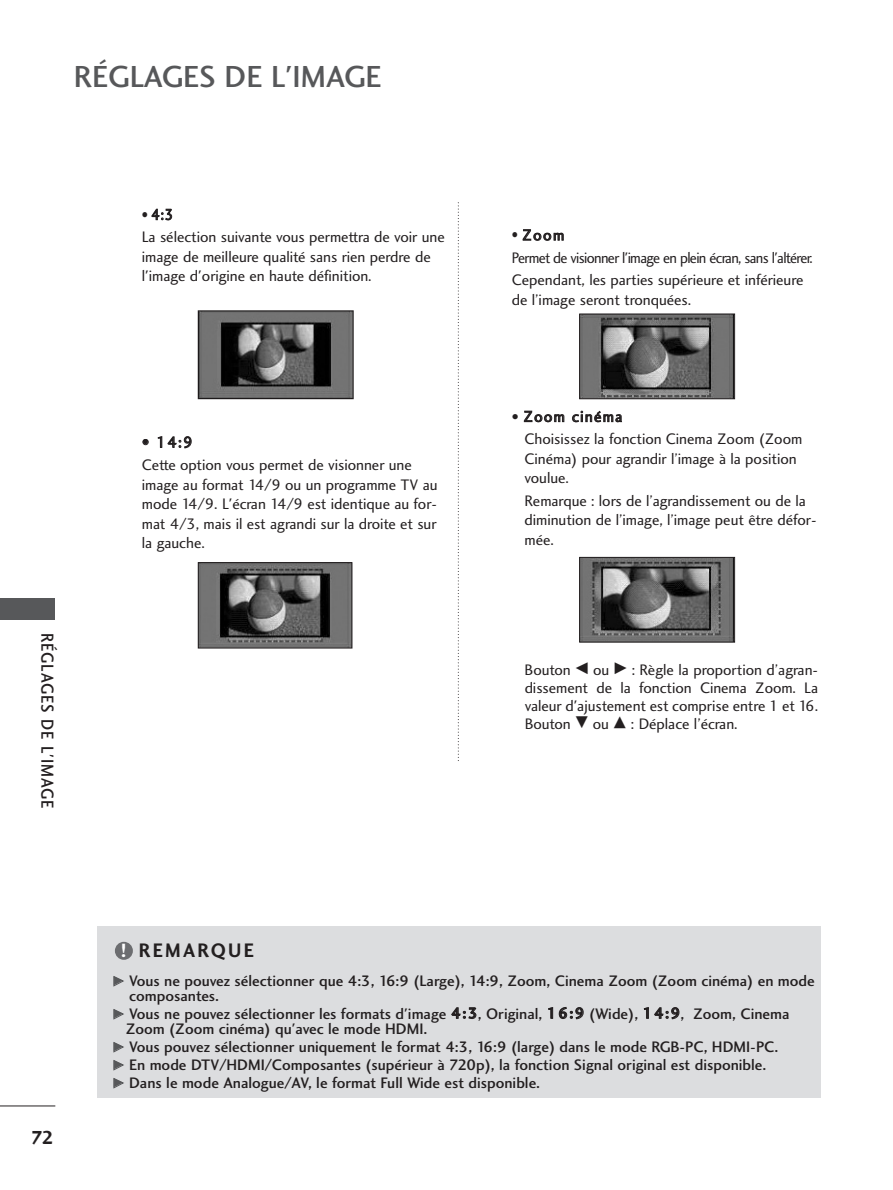
<style>
.page{position:relative;width:893px;height:1190px;background:#fff}
.page>*{position:absolute;margin:0;border:0;box-sizing:border-box;transform-origin:0 0}
.t1{font:31.5px "Charlotte Sans Medium Plain";color:#57585a}
.t2{font:20.25px "Charlotte Sans Bold Plain";letter-spacing:.12em;color:#231f20;scale:.95 1}
.t3{font:19.5px "Charlotte Sans Bold Plain";color:#231f20}
.t4{font:18px "Charlotte Sans Medium Plain";letter-spacing:.06em;color:#231f20;scale:.9 1}
.t5{font:15.75px/19.5px "Charlotte Sans Book Plain";letter-spacing:-.005em;color:#231f20}
.t6{font:15.75px/15px "Charlotte Sans Medium Plain";color:#231f20}
.t7{font:15.75px/22.6px "Charlotte Sans Book Plain";letter-spacing:-.03em;color:#231f20;scale:.9 1}
.t8{font:15.75px/22.6px "Charlotte Sans Book Plain";letter-spacing:-.005em;color:#231f20;scale:.9 1}
.s1{font-family:"FZDING33";font-size:13.5px}
.s2{font-size:19.95px;color:#fff}
.s3{font-family:"FZDING33";font-size:10.5px;color:#57585a}
</style>
<div class="page">
<hr style="left:0;top:1105px;width:55px;height:1px;background:#231f20">
<div style="left:0;top:598px;width:54px;height:21px;background:#57585a"></div>
<div style="left:98px;top:926px;width:723px;height:171px;background:#dcdddf"></div>
<div style="left:115px;top:941px;width:18px;height:18px;background:#6c6d70;border-radius:50%"></div>
<svg style="left:458px;top:202px;width:1px;height:556px"></svg>
<img style="left:200px;top:312px;width:151px;height:85px">
<div style="left:198px;top:310px;width:155px;height:89px;border:1px solid #231f20"></div>
<img style="left:200px;top:564px;width:150px;height:82px">
<div style="left:198px;top:562px;width:154px;height:86px;border:1px solid #231f20"></div>
<img style="left:581px;top:316px;width:152px;height:81px">
<div style="left:579px;top:314px;width:156px;height:85px;border:1px solid #231f20"></div>
<img style="left:581px;top:559px;width:152px;height:81px">
<div style="left:579px;top:557px;width:156px;height:85px;border:1px solid #231f20"></div>
<h1 class="t1" style="left:74px;top:64px;width:309px">RÉGLAGES DE L'IMAGE</h1>
<p class="t8" style="left:142px;top:205px;width:338px">• 4:3<br>La sélection suivante vous permettra de voir une</p>
<p class="t5" style="left:142px;top:248px;width:290px">image de meilleure qualité sans rien perdre de l'image d'origine en haute définition.</p>
<p class="t4" style="left:54px;top:632px;width:197px;rotate:90deg">RÉGLAGES DE L'IMAGE</p>
<p class="t5" style="left:142px;top:432px;width:271px;line-height:22.6px">• 14:9<br>Cette option vous permet de visionner une</p>
<p class="t5" style="left:142px;top:476px;width:297px;text-align:justify">image au format 14/9 ou un programme TV au mode 14/9. L'écran 14/9 est identique au for&shy;mat 4/3, mais il est agrandi sur la droite et sur la gauche.</p>
<p class="t7" style="left:512px;top:225px;width:336px">• Zoom<br>Permet de visionner l'image en plein écran, sans l'altérer.<br>Cependant, les parties supérieure et inférieure</p>
<p class="t5" style="left:512px;top:291px;width:181px">de l’image seront tronquées.</p>
<p class="t5" style="left:524px;top:406px;width:279px;line-height:22.8px;text-indent:-13px">• Zoom cinéma<br>Choisissez la fonction Cinema Zoom (Zoom</p>
<p class="t5" style="left:524px;top:450px;width:274px">Cinéma) pour agrandir l’image à la position voulue.</p>
<p class="t5" style="left:524px;top:492px;width:293px">Remarque : lors de l’agrandissement ou de la diminution de l’image, l’image peut être défor&shy;mée.</p>
<p class="t5" style="left:524px;top:662px;width:295px;line-height:18px;text-align:justify">Bouton <span class="s1">F</span> ou <span class="s1">G</span> : Règle la proportion d’agran&shy;dissement de la fonction Cinema Zoom. La valeur d'ajustement est comprise entre 1 et 16.<br>Bouton <span class="s1">E</span> ou <span class="s1">D</span> : Déplace l’écran.</p>
<p class="t3" style="left:31px;top:1129px;width:25px">72</p>
<p class="t2" style="left:120px;top:942px;width:142px"><span class="s2">!</span> REMARQUE</p>
<p class="t6" style="left:129px;top:974px;width:687px;text-indent:-16px"><span class="s3">G</span> Vous ne pouvez sélectionner que 4:3, 16:9 (Large), 14:9, Zoom, Cinema Zoom (Zoom cinéma) en mode composantes.</p>
<p class="t6" style="left:126px;top:1007px;width:665px;text-indent:-13px"><span class="s3">G</span> Vous ne pouvez sélectionner les formats d'image 4:3, Original, 16:9 (Wide), 14:9, Zoom, Cinema<br>Zoom (Zoom cinéma) qu'avec le mode HDMI.</p>
<p class="t6" style="left:113px;top:1038px;width:666px;line-height:18px"><span class="s3">G</span> Vous pouvez sélectionner uniquement le format 4:3, 16:9 (large) dans le mode RGB-PC, HDMI-PC.<br><span class="s3">G</span> En mode DTV/HDMI/Composantes (supérieur à 720p), la fonction Signal original est disponible.<br><span class="s3">G</span> Dans le mode Analogue/AV, le format Full Wide est disponible.</p>
</div>
